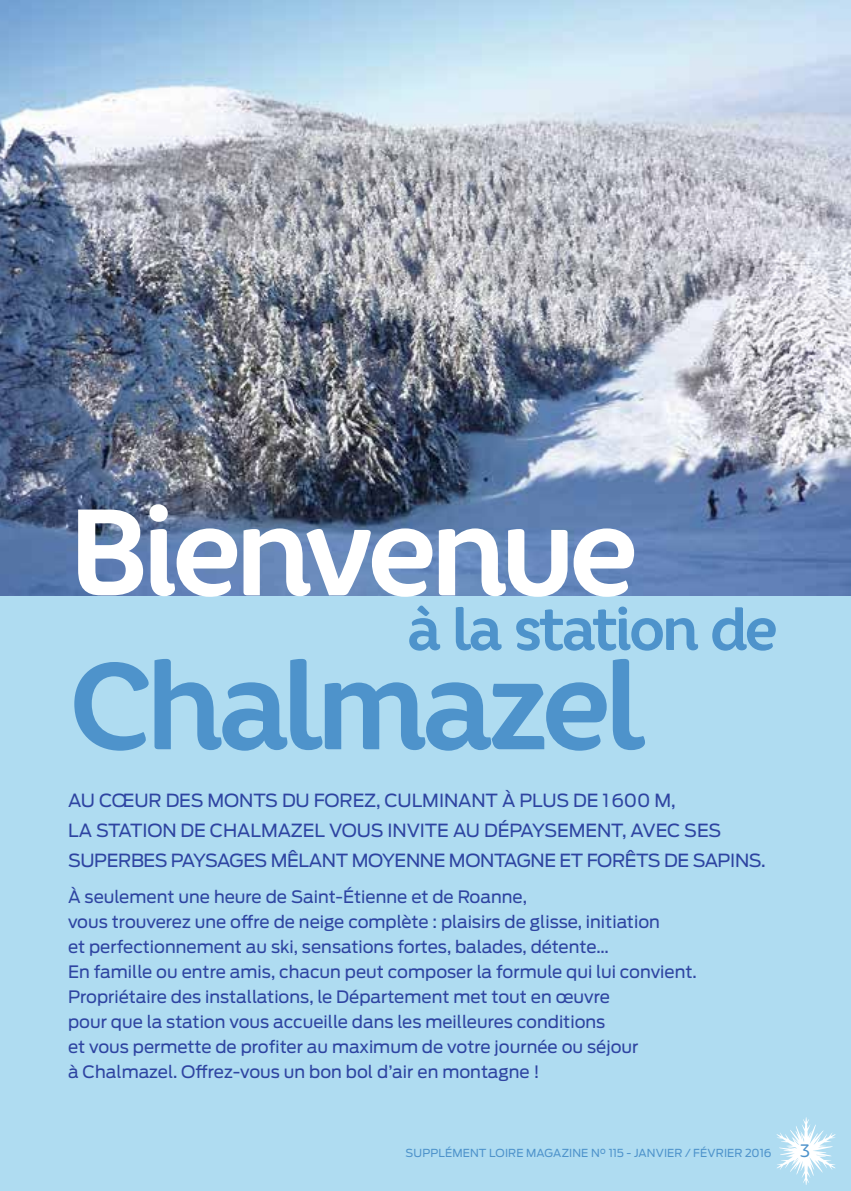
<style>
.page{position:relative;width:851px;height:1191px;background:#fff}
.page>*{position:absolute;margin:0;border:0;box-sizing:border-box;transform-origin:0 0}
.t1{font:700 122.6px "Core Rhino 65";letter-spacing:-.065em;color:#fff}
.t2{font:700 122.6px "Core Rhino 65";letter-spacing:-.065em;color:#4e93cb}
.t3{font:700 58.4px "Core Rhino 65";letter-spacing:-.065em;color:#4e93cb}
.t4{font:18px/30px "Antenna";letter-spacing:-.005em;color:#2e44a1}
.t5{font:18px "Core Rhino 45";color:#4e93cb}
.t6{font:17px/25px "Antenna";color:#2e44a1}
.t7{font:11px "Antenna";letter-spacing:.01em;color:#4e93cb}
</style>
<div class="page">
<div style="left:0;top:0;width:850px;height:1191px;background:#afdcf1"></div>
<img style="left:0;top:0;width:850px;height:595px">
<svg style="left:776px;top:1117px;width:59px;height:68px"></svg>
<h1 class="t1" style="left:68px;top:473px;width:572px">Bienvenue</h1>
<h2 class="t3" style="left:406px;top:591px;width:373px">à la station de</h2>
<h1 class="t2" style="left:68px;top:626px;width:579px">Chalmazel</h1>
<p class="t4" style="left:68px;top:785px;width:609px">Au cœur des Monts du Forez, culm inant à plus de 1600 m, la stat</p>
<p class="t4" style="left:68px;top:815px;width:699px;text-indent:223px">zel vous invite au dépaysem ent, avec ses superbes paysages m êlant moyenne montagne et forêtS de sapins.</p>
<p class="t6" style="left:68px;top:884px;width:630px">À seulement une heure de Saint-Étienne et de Roanne,<br>vous trouverez une offre de neige complète : plaisirs de glisse, initiation<br>et perfectionnement au ski, sensations fortes, balades, détente…<br>En famille ou entre amis, chacun peut composer la formule qui lui convient.<br>Propriétaire des installations, le Département met tout en œuvre<br>pour que la station vous accueille dans les meilleures conditions<br>et vous permette de profiter au maximum de votre journée ou séjour<br>à Chalmazel. Offrez-vous un bon bol d’air en montagne !</p>
<p class="t4" style="left:142px;top:815px;width:95px">ion de Chalma</p>
<p class="t7" style="left:405px;top:1146px;width:265px">Supplément Loire magAzine n° 115 - JANVIER</p>
<p class="t7" style="left:685px;top:1146px;width:39px">/ FÉVRIER</p>
<p class="t7" style="left:745px;top:1146px;width:28px">2016</p>
<p class="t5" style="left:799px;top:1139px;width:13px">3</p>
</div>
